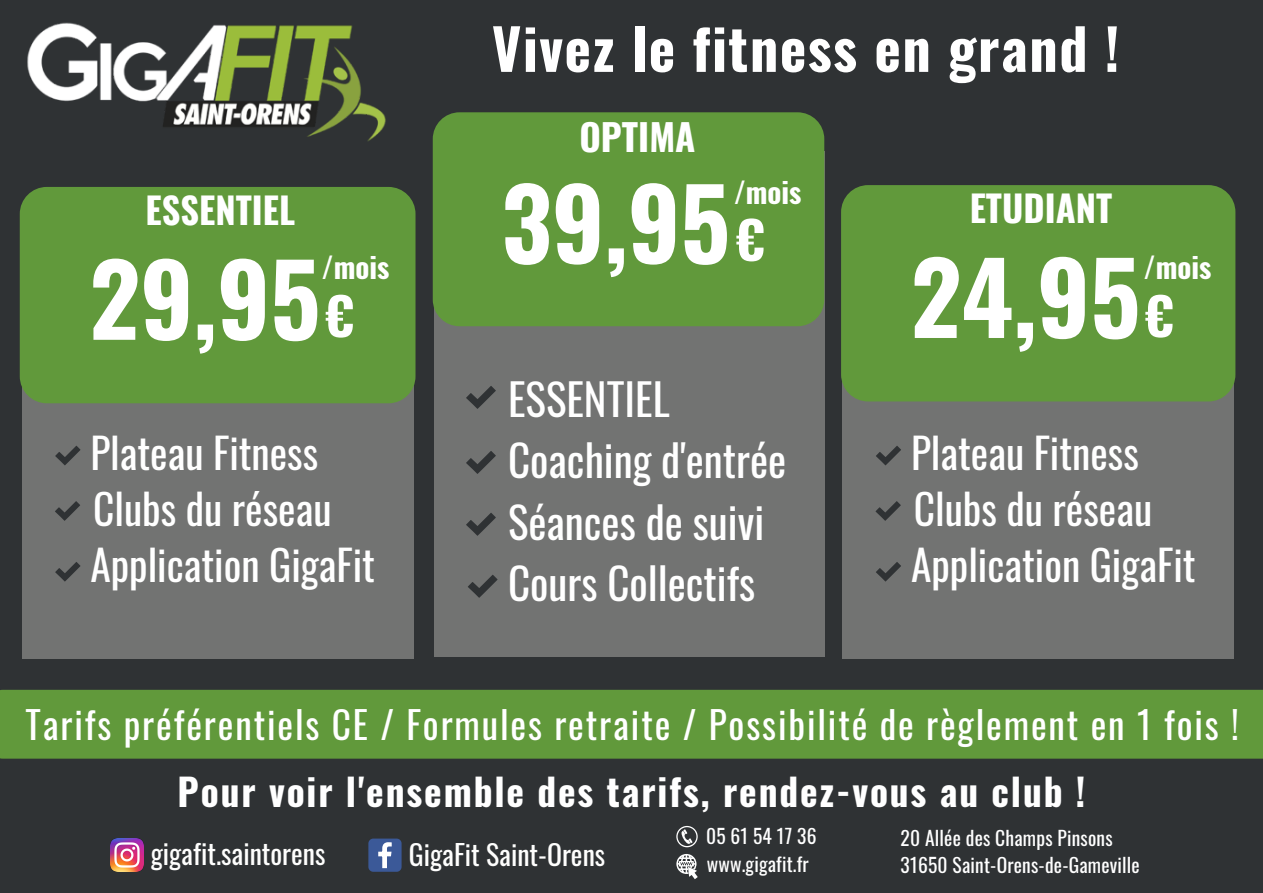
<style>
.page{position:relative;width:1263px;height:893px;background:#2f3234}
.page>*{position:absolute;margin:0;border:0;box-sizing:border-box;transform-origin:0 0}
.t1{font:700 98.93px "Oswald";color:#fff}
.t2{font:700 97.8px "Oswald";color:#fff}
.t3{font:700 56.32px "Oswald";letter-spacing:.025em;color:#fff}
.t4{font:700 51.6px "Oswald";color:#fff}
.t5{font:43.12px/61.2px "Oswald";color:#fff}
.t6{font:41.47px/55.6px "Oswald";color:#fff}
.t7{font:37.35px "Oswald";letter-spacing:.05em;color:#fff}
.t8{font:700 37.35px "Oswald";letter-spacing:.05em;color:#fff}
.t9{font:700 36.75px "Oswald";color:#fff}
.t10{font:700 36.3px "Oswald";color:#fff}
.t11{font:700 28.88px "Oswald";color:#fff}
.t12{font:27.75px "Oswald";color:#fefefd}
.t13{font:19.5px/27px "Oswald";letter-spacing:.01em;color:#fff}
</style>
<div class="page">
<div style="left:434px;top:151px;width:390px;height:506px;background:#727372"></div>
<div style="left:433px;top:112px;width:391px;height:214px;background:#61993b;border-radius:27px"></div>
<div style="left:22px;top:228px;width:391px;height:430px;background:#727372"></div>
<div style="left:20px;top:187px;width:395px;height:216px;background:#61993b;border-radius:27px"></div>
<svg style="left:55px;top:446px;width:26px;height:20px"></svg>
<svg style="left:55px;top:501px;width:25px;height:20px"></svg>
<svg style="left:55px;top:562px;width:25px;height:19px"></svg>
<div style="left:0;top:690px;width:1263px;height:68px;background:#61993b"></div>
<svg style="left:466px;top:386px;width:30px;height:23px"></svg>
<svg style="left:466px;top:451px;width:30px;height:23px"></svg>
<svg style="left:466px;top:513px;width:30px;height:23px"></svg>
<svg style="left:468px;top:575px;width:29px;height:23px"></svg>
<div style="left:843px;top:228px;width:391px;height:430px;background:#727372"></div>
<div style="left:841px;top:185px;width:394px;height:216px;background:#61993b;border-radius:27px"></div>
<img style="left:27px;top:22px;width:359px;height:119px">
<svg style="left:676px;top:854px;width:22px;height:25px"></svg>
<svg style="left:676px;top:826px;width:22px;height:21px"></svg>
<img style="left:110px;top:838px;width:33px;height:33px">
<svg style="left:368px;top:838px;width:34px;height:33px"></svg>
<svg style="left:876px;top:446px;width:25px;height:19px"></svg>
<svg style="left:875px;top:501px;width:26px;height:20px"></svg>
<svg style="left:876px;top:562px;width:25px;height:19px"></svg>
<h3 class="t3" style="left:492px;top:5px;width:629px">Vivez le fitness en grand !</h3>
<p class="t10" style="left:146px;top:182px;width:151px">ESSENTIEL</p>
<p class="t11" style="left:322px;top:244px;width:69px">/mois</p>
<p class="t4" style="left:325px;top:275px;width:30px">€</p>
<h1 class="t1" style="left:89px;top:222px;width:233px">29,95</h1>
<p class="t6" style="left:90px;top:424px;width:286px">Plateau Fitness<br>Clubs du réseau<br>Application GigaFit</p>
<p class="t9" style="left:579px;top:108px;width:118px">OPTIMA</p>
<p class="t11" style="left:734px;top:169px;width:69px">/mois</p>
<h2 class="t2" style="left:502px;top:147px;width:230px">39,95</h2>
<p class="t4" style="left:736px;top:199px;width:30px">€</p>
<p class="t5" style="left:508px;top:367px;width:280px">ESSENTIEL<br>Coaching d'entrée<br>Séances de suivi<br>Cours Collectifs</p>
<p class="t10" style="left:970px;top:180px;width:144px">ETUDIANT</p>
<p class="t11" style="left:1143px;top:245px;width:69px">/mois</p>
<h1 class="t1" style="left:911px;top:220px;width:231px">24,95</h1>
<p class="t4" style="left:1145px;top:275px;width:30px">€</p>
<p class="t6" style="left:911px;top:424px;width:286px">Plateau Fitness<br>Clubs du réseau<br>Application GigaFit</p>
<p class="t7" style="left:26px;top:695px;width:1215px">Tarifs préférentiels CE / Formules retraite / Possibilité de règlement en 1 fois !</p>
<p class="t8" style="left:178px;top:762px;width:909px">Pour voir l'ensemble des tarifs, rendez-vous au club !</p>
<p class="t12" style="left:151px;top:831px;width:176px">gigafit.saintorens</p>
<p class="t12" style="left:409px;top:833px;width:198px">GigaFit Saint-Orens</p>
<p class="t13" style="left:706px;top:822px;width:112px">05 61 54 17 36</p>
<p class="t13" style="left:901px;top:824px;width:241px">20 Allée des Champs Pinsons<br>31650 Saint-Orens-de-Gameville</p>
<p class="t13" style="left:707px;top:849px;width:104px">www.gigafit.fr</p>
</div>
